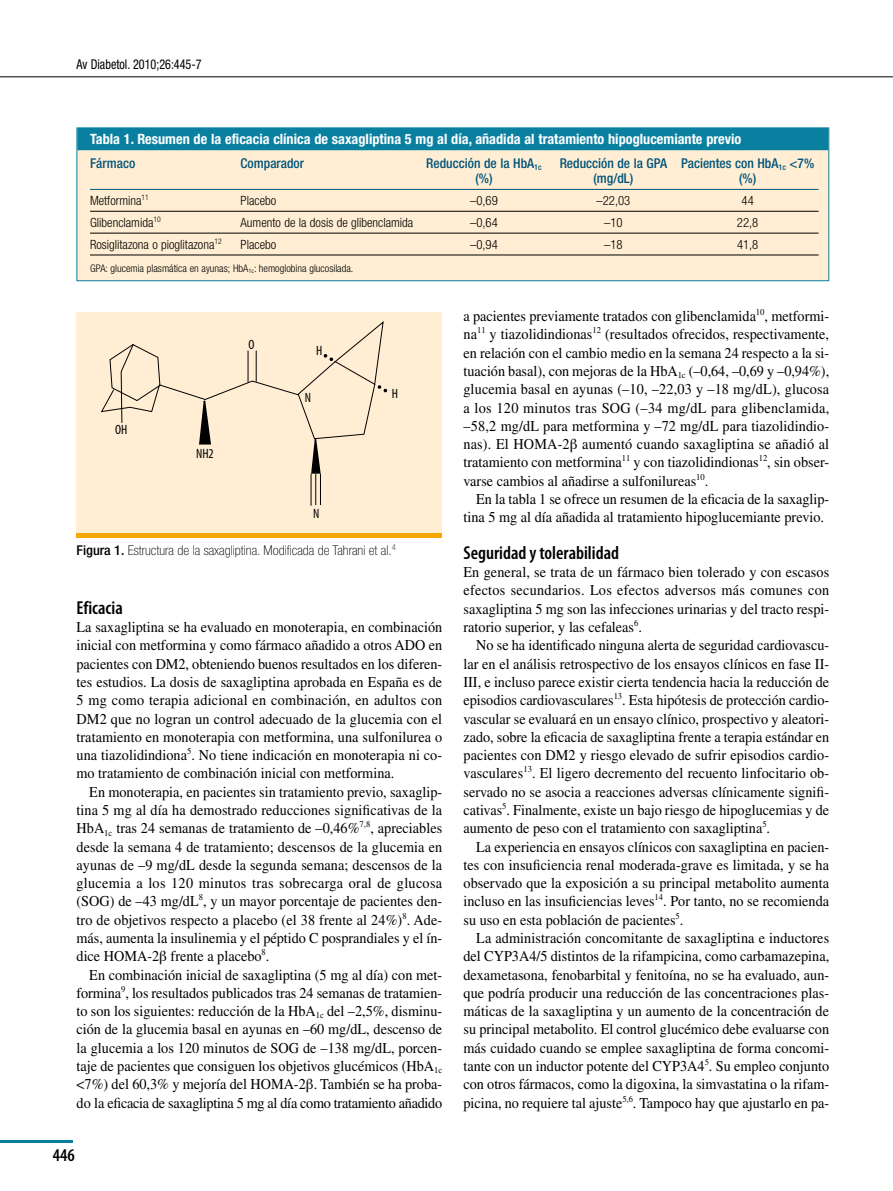
<style>
.page{position:relative;width:893px;height:1191px;background:#fff}
.page>*{position:absolute;margin:0;border:0;box-sizing:border-box;transform-origin:0 0}
.t1{font:600 condensed 18.75px "Myriad Pro";color:#000}
.t2{font:600 condensed 18px "Myriad Pro";color:#000}
.t3{font:15px/18.3px "Times LT Std";color:#000;text-align:justify;scale:.95 1}
.t4{font:700 condensed 14.25px "Helvetica Neue LT Std";color:#fff}
.t5{font:500 condensed 13.5px/15px "Helvetica Neue LT Std";color:#00547a;text-align:center}
.t6{font:100 condensed 13.5px "Helvetica Neue LT Std";color:#000;scale:1.05 1}
.t7{font:condensed 13.5px "Helvetica Neue LT Std";color:#000;scale:.9 1}
.t8{font:condensed 13.5px "Myriad Pro";color:#000}
.t9{font:300 condensed 12.75px "Helvetica Neue LT Std";color:#000}
.t10{font:300 condensed 10.5px "Helvetica Neue LT Std";color:#000}
.s1{font-weight:500}
</style>
<div class="page">
<hr style="left:0;top:77px;width:893px;height:1px;background:#000">
<hr style="left:0;top:1140px;width:72px;height:2px;background:#0a80a1">
<div style="left:77px;top:128px;width:752px;height:153px;background:#ffeed4"></div>
<div style="left:77px;top:128px;width:751px;height:22px;background:#0a80a1"></div>
<hr style="left:90px;top:211px;width:729px;height:1px;background:#000">
<hr style="left:90px;top:233px;width:729px;height:1px;background:#000">
<hr style="left:90px;top:189px;width:729px;height:1px;background:#00547a">
<hr style="left:90px;top:255px;width:729px;height:1px;background:#000">
<div style="left:77px;top:128px;width:752px;height:153px;border:1px solid #0a80a1"></div>
<div style="left:77px;top:312px;width:365px;height:225px;background:#ffeed4"></div>
<hr style="left:77px;top:533px;width:365px;height:4px;background:#f6a800">
<svg style="left:101px;top:321px;width:287px;height:153px"></svg>
<hr style="left:320px;top:474px;width:1px;height:31px;background:#000">
<hr style="left:315px;top:474px;width:1px;height:31px;background:#000">
<hr style="left:311px;top:474px;width:1px;height:32px;background:#000">
<p class="t7" style="left:77px;top:60px;width:140px">Av Diabetol. 2010;26:445-7</p>
<p class="t4" style="left:90px;top:134px;width:653px">Tabla 1. Resumen de la eficacia clínica de saxagliptina 5 mg al día, añadida al tratamiento hipoglucemiante previo</p>
<p class="t5" style="left:90px;top:157px;width:47px">Fármaco</p>
<p class="t5" style="left:241px;top:157px;width:65px">Comparador</p>
<p class="t5" style="left:426px;top:157px;width:117px">Reducción de la HbA<sub>1c </sub>(%)</p>
<p class="t5" style="left:560px;top:157px;width:109px">Reducción de la GPA (mg/dL)</p>
<p class="t5" style="left:681px;top:157px;width:135px">Pacientes con HbA<sub>1c</sub> &lt;7% (%)</p>
<p class="t9" style="left:90px;top:196px;width:60px">Metformina<sup>11</sup></p>
<p class="t9" style="left:241px;top:196px;width:37px">Placebo</p>
<p class="t9" style="left:470px;top:196px;width:29px">–0,69</p>
<p class="t9" style="left:596px;top:196px;width:35px">–22,03</p>
<p class="t9" style="left:742px;top:196px;width:14px">44</p>
<p class="t9" style="left:90px;top:218px;width:72px">Glibenclamida<sup>10</sup></p>
<p class="t9" style="left:241px;top:218px;width:174px">Aumento de la dosis de glibenclamida</p>
<p class="t9" style="left:470px;top:218px;width:29px">–0,64</p>
<p class="t9" style="left:604px;top:218px;width:20px">–10</p>
<p class="t9" style="left:737px;top:218px;width:23px">22,8</p>
<p class="t9" style="left:90px;top:239px;width:133px">Rosiglitazona o pioglitazona<sup>12</sup></p>
<p class="t9" style="left:241px;top:239px;width:37px">Placebo</p>
<p class="t9" style="left:470px;top:239px;width:29px">–0,94</p>
<p class="t9" style="left:604px;top:239px;width:20px">–18</p>
<p class="t9" style="left:737px;top:239px;width:23px">41,8</p>
<p class="t10" style="left:90px;top:264px;width:265px">GPA: glucemia plasmática en ayunas; HbA<sub>1c</sub>: hemoglobina glucosilada.</p>
<p class="t8" style="left:115px;top:425px;width:14px">OH</p>
<p class="t8" style="left:248px;top:339px;width:8px">O</p>
<p class="t8" style="left:196px;top:448px;width:19px">NH2</p>
<p class="t8" style="left:316px;top:346px;width:8px">H</p>
<p class="t8" style="left:305px;top:392px;width:8px">N</p>
<p class="t8" style="left:313px;top:508px;width:8px">N</p>
<p class="t8" style="left:392px;top:388px;width:8px">H</p>
<p class="t6" style="left:77px;top:545px;width:306px"><span class="s1">Figura 1.</span> Estructura de la saxagliptina. Modificada de Tahrani et al.<sup>4</sup></p>
<p class="t1" style="left:77px;top:600px;width:48px">Eficacia</p>
<p class="t3" style="left:77px;top:619px;width:386px">La saxagliptina se ha evaluado en monoterapia, en combinación inicial con metformina y como fármaco añadido a otros ADO en pacientes con DM2, obteniendo buenos resultados en los diferen&shy;tes estudios. La dosis de saxagliptina aprobada en España es de 5 mg como terapia adicional en combinación, en adultos con DM2 que no logran un control adecuado de la glucemia con el tratamiento en monoterapia con metformina, una sulfonilurea o una tiazolidindiona<sup>5</sup>. No tiene indicación en monoterapia ni co&shy;mo tratamiento de combinación inicial con metformina.</p>
<p class="t3" style="left:77px;top:784px;width:386px;text-indent:13px">En monoterapia, en pacientes sin tratamiento previo, saxaglip&shy;tina 5 mg al día ha demostrado reducciones significativas de la HbA<sub>1c</sub> tras 24 semanas de tratamiento de –0,46%<sup>7,8</sup>, apreciables desde la semana 4 de tratamiento; descensos de la glucemia en ayunas de –9 mg/dL desde la segunda semana; descensos de la glucemia a los 120 minutos tras sobrecarga oral de glucosa (SOG) de –43 mg/dL<sup>8</sup>, y un mayor porcentaje de pacientes den&shy;tro de objetivos respecto a placebo (el 38 frente al 24%)<sup>8</sup>. Ade&shy;más, aumenta la insulinemia y el péptido C posprandiales y el ín&shy;dice HOMA-2 frente a placebo<sup>8</sup>.</p>
<p class="t3" style="left:77px;top:967px;width:386px;text-indent:13px">En combinación inicial de saxagliptina (5 mg al día) con met&shy;formina<sup>9</sup>, los resultados publicados tras 24 semanas de tratamien&shy;to son los siguientes: reducción de la HbA<sub>1c</sub> del –2,5%, disminu&shy;ción de la glucemia basal en ayunas en –60 mg/dL, descenso de la glucemia a los 120 minutos de SOG de –138 mg/dL, porcen&shy;taje de pacientes que consiguen los objetivos glucémicos (HbA<sub>1c </sub>&lt;7%) del 60,3% y mejoría del HOMA-2 . También se ha proba&shy;do la eficacia de saxagliptina 5 mg al día como tratamiento añadido</p>
<p class="t2" style="left:53px;top:1148px;width:24px">446</p>
<p class="t3" style="left:463px;top:308px;width:386px">a pacientes previamente tratados con glibenclamida<sup>10</sup>, metformi&shy;na<sup>11</sup> y tiazolidindionas<sup>12</sup> (resultados ofrecidos, respectivamente, en relación con el cambio medio en la semana 24 respecto a la si&shy;tuación basal), con mejoras de la HbA<sub>1c</sub> (–0,64, –0,69 y –0,94%), glucemia basal en ayunas (–10, –22,03 y –18 mg/dL), glucosa a los 120 minutos tras SOG (–34 mg/dL para glibenclamida, –58,2 mg/dL para metformina y –72 mg/dL para tiazolidindio&shy;nas). El HOMA-2 aumentó cuando saxagliptina se añadió al tratamiento con metformina<sup>11</sup> y con tiazolidindionas<sup>12</sup>, sin obser&shy;varse cambios al añadirse a sulfonilureas<sup>10</sup>.</p>
<p class="t3" style="left:463px;top:491px;width:386px;text-indent:13px">En la tabla 1 se ofrece un resumen de la eficacia de la saxaglip&shy;tina 5 mg al día añadida al tratamiento hipoglucemiante previo.</p>
<p class="t1" style="left:463px;top:545px;width:157px">Seguridad y tolerabilidad</p>
<p class="t3" style="left:463px;top:564px;width:386px">En general, se trata de un fármaco bien tolerado y con escasos efectos secundarios. Los efectos adversos más comunes con saxagliptina 5 mg son las infecciones urinarias y del tracto respi&shy;ratorio superior, y las cefaleas<sup>6</sup>.</p>
<p class="t3" style="left:463px;top:637px;width:387px;text-indent:13px">No se ha identificado ninguna alerta de seguridad cardiovascu&shy;lar en el análisis retrospectivo de los ensayos clínicos en fase II-III, e incluso parece existir cierta tendencia hacia la reducción de episodios cardiovasculares<sup>13</sup>. Esta hipótesis de protección cardio&shy;vascular se evaluará en un ensayo clínico, prospectivo y aleatori&shy;zado, sobre la eficacia de saxagliptina frente a terapia estándar en pacientes con DM2 y riesgo elevado de sufrir episodios cardio&shy;vasculares<sup>13</sup>. El ligero decremento del recuento linfocitario ob&shy;servado no se asocia a reacciones adversas clínicamente signifi&shy;cativas<sup>5</sup>. Finalmente, existe un bajo riesgo de hipoglucemias y de aumento de peso con el tratamiento con saxagliptina<sup>5</sup>.</p>
<p class="t3" style="left:463px;top:839px;width:386px;text-indent:13px">La experiencia en ensayos clínicos con saxagliptina en pacien&shy;tes con insuficiencia renal moderada-grave es limitada, y se ha observado que la exposición a su principal metabolito aumenta incluso en las insuficiencias leves<sup>14</sup>. Por tanto, no se recomienda su uso en esta población de pacientes<sup>5</sup>.</p>
<p class="t3" style="left:463px;top:930px;width:386px;text-indent:13px">La administración concomitante de saxagliptina e inductores del CYP3A4/5 distintos de la rifampicina, como carbamazepina, dexametasona, fenobarbital y fenitoína, no se ha evaluado, aun&shy;que podría producir una reducción de las concentraciones plas&shy;máticas de la saxagliptina y un aumento de la concentración de su principal metabolito. El control glucémico debe evaluarse con más cuidado cuando se emplee saxagliptina de forma concomi&shy;tante con un inductor potente del CYP3A4<sup>5</sup>. Su empleo conjunto con otros fármacos, como la digoxina, la simvastatina o la rifam&shy;picina, no requiere tal ajuste<sup>5,6</sup>. Tampoco hay que ajustarlo en pa-</p>
</div>
